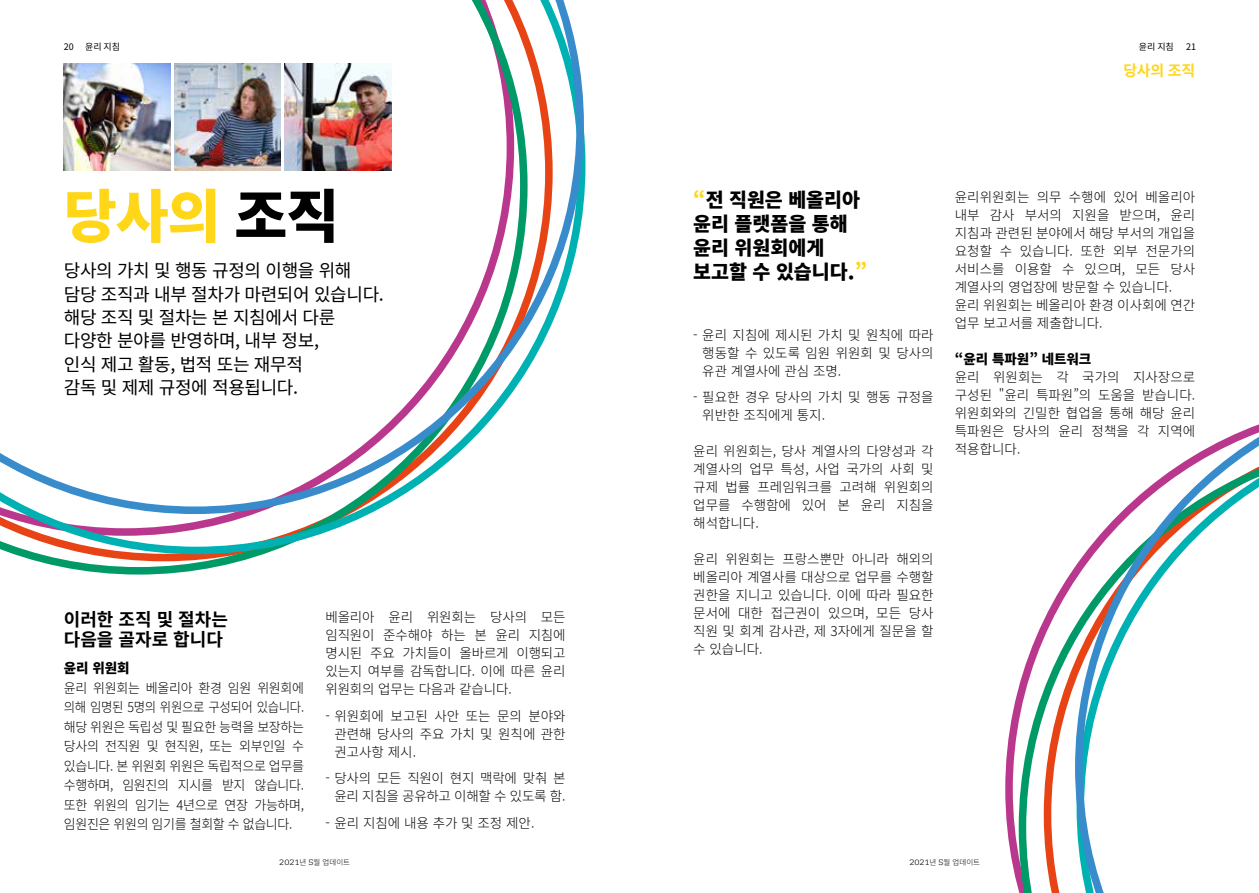
<style>
.page{position:relative;width:1259px;height:893px;background:#fff}
.page>*{position:absolute;margin:0;border:0;box-sizing:border-box;transform-origin:0 0}
.t1{font:900 57.6px "Noto Sans CJ Kkr";color:#ffd618}
.t2{font:900 19.5px/24px "Noto Sans CJ Kkr";color:#000}
.t3{font:18px/23.4px "Noto Sans CJ Kkr";letter-spacing:-.02em;color:#000}
.t4{font:700 18px/19.5px "Noto Sans CJ Kkr";color:#000}
.t5{font:700 15px "Noto Sans CJ Kkr";color:#ffd618}
.t6{font:300 13.5px/18px "Noto Sans CJ Kkr";color:#000;text-align:justify}
.t7{font:300 13.5px/19.5px "Noto Sans CJ Kkr";color:#000;text-align:justify;scale:.96 1}
.t8{font:300 13.5px/18px "Noto Sans CJ Kkr";letter-spacing:-.02em;color:#000;text-align:right}
.t9{font:900 13.5px "Noto Sans CJ Kkr";color:#000}
.t10{font:9px "Noto Sans CJ Kkr";color:#000}
.t11{font:300 7.5px "Noto Sans CJ Kkr";color:#000}
.s1{color:#000}
.s2{color:#ffd618}
.s3{font-family:"FS Rufus"}
</style>
<div class="page">
<svg style="left:13px;top:554px;width:251px;height:21px"></svg>
<svg style="left:0;top:132px;width:585px;height:422px"></svg>
<svg style="left:0;top:0;width:584px;height:514px"></svg>
<img style="left:64px;top:64px;width:106px;height:106px">
<img style="left:285px;top:64px;width:106px;height:106px">
<img style="left:174px;top:64px;width:107px;height:106px">
<svg style="left:1005px;top:690px;width:13px;height:198px"></svg>
<svg style="left:1018px;top:567px;width:57px;height:326px"></svg>
<svg style="left:1075px;top:424px;width:184px;height:469px"></svg>
<p class="t10" style="left:64px;top:41px;width:11px">20</p>
<p class="t10" style="left:85px;top:41px;width:37px">윤리 지침</p>
<p class="t10" style="left:1138px;top:41px;width:37px">윤리 지침</p>
<p class="t10" style="left:1186px;top:41px;width:11px">21</p>
<h1 class="t1" style="left:64px;top:184px;width:277px">당사의 <span class="s1">조직</span></h1>
<h3 class="t3" style="left:64px;top:259px;width:322px">당사의 가치 및 행동 규정의 이행을 위해 담당 조직과 내부 절차가 마련되어 있습니다. 해당 조직 및 절차는 본 지침에서 다룬 다양한 분야를 반영하며, 내부 정보,<br>인식 제고 활동, 법적 또는 재무적<br>감독 및 제제 규정에 적용됩니다.</h3>
<h3 class="t4" style="left:64px;top:610px;width:166px">이러한 조직 및 절차는 다음을 골자로 합니다</h3>
<p class="t9" style="left:64px;top:661px;width:67px">윤리 위원회</p>
<p class="t7" style="left:64px;top:678px;width:252px">윤리 위원회는 베올리아 환경 임원 위원회에 의해 임명된 5명의 위원으로 구성되어 있습니다. 해당 위원은 독립성 및 필요한 능력을 보장하는 당사의 전직원 및 현직원, 또는 외부인일 수 있습니다. 본 위원회 위원은 독립적으로 업무를 수행하며, 임원진의 지시를 받지 않습니다. 또한 위원의 임기는 4년으로 연장 가능하며, 임원진은 위원의 임기를 철회할 수 없습니다.</p>
<p class="t6" style="left:325px;top:609px;width:242px">베올리아 윤리 위원회는 당사의 모든 임직원이 준수해야 하는 본 윤리 지침에 명시된 주요 가치들이 올바르게 이행되고 있는지 여부를 감독합니다. 이에 따른 윤리 위원회의 업무는 다음과 같습니다.</p>
<p class="t6" style="left:334px;top:707px;width:233px;text-indent:-9px">- 위원회에 보고된 사안 또는 문의 분야와 관련해 당사의 주요 가치 및 원칙에 관한 권고사항 제시.</p>
<p class="t8" style="left:325px;top:770px;width:242px">- 당사의 모든 직원이 현지 맥락에 맞춰 본 윤리 지침을 공유하고 이해할 수 있도록 함.</p>
<p class="t6" style="left:325px;top:814px;width:210px">- 윤리 지침에 내용 추가 및 조정 제안.</p>
<p class="t5" style="left:1123px;top:62px;width:73px">당사의 조직</p>
<h2 class="t2" style="left:693px;top:188px;width:175px"><span class="s2">“</span>전 직원은 베올리아 윤리 플랫폼을 통해 윤리 위원회에게 보고할 수 있습니다.<span class="s2">”</span></h2>
<p class="t6" style="left:702px;top:326px;width:233px;text-indent:-9px">- 윤리 지침에 제시된 가치 및 원칙에 따라 행동할 수 있도록 임원 위원회 및 당사의 유관 계열사에 관심 조명.</p>
<p class="t6" style="left:702px;top:389px;width:233px;text-indent:-9px">- 필요한 경우 당사의 가치 및 행동 규정을 위반한 조직에게 통지.</p>
<p class="t6" style="left:693px;top:443px;width:242px">윤리 위원회는, 당사 계열사의 다양성과 각 계열사의 업무 특성, 사업 국가의 사회 및 규제 법률 프레임워크를 고려해 위원회의 업무를 수행함에 있어 본 윤리 지침을 해석합니다.</p>
<p class="t6" style="left:693px;top:551px;width:242px">윤리 위원회는 프랑스뿐만 아니라 해외의 베올리아 계열사를 대상으로 업무를 수행할 권한을 지니고 있습니다. 이에 따라 필요한 문서에 대한 접근권이 있으며, 모든 당사 직원 및 회계 감사관, 제 3자에게 질문을 할 수 있습니다.</p>
<p class="t6" style="left:955px;top:188px;width:242px;text-align:left">윤리위원회는 의무 수행에 있어 베올리아 내부 감사 부서의 지원을 받으며, 윤리 지침과 관련된 분야에서 해당 부서의 개입을 요청할 수 있습니다. 또한 외부 전문가의 서비스를 이용할 수 있으며, 모든 당사 계열사의 영업장에 방문할 수 있습니다. 윤리 위원회는 베올리아 환경 이사회에 연간 업무 보고서를 제출합니다.</p>
<p class="t9" style="left:955px;top:351px;width:138px">“윤리 특파원” 네트워크</p>
<p class="t6" style="left:955px;top:368px;width:242px">윤리 위원회는 각 국가의 지사장으로 구성된 "윤리 특파원”의 도움을 받습니다. 위원회와의 긴밀한 협업을 통해 해당 윤리 특파원은 당사의 윤리 정책을 각 지역에 적용합니다.</p>
<p class="t11" style="left:279px;top:858px;width:72px"><span class="s3">2021</span>년 <span class="s3">5</span>월 업데이트</p>
<p class="t11" style="left:909px;top:858px;width:72px"><span class="s3">2021</span>년 <span class="s3">5</span>월 업데이트</p>
</div>
